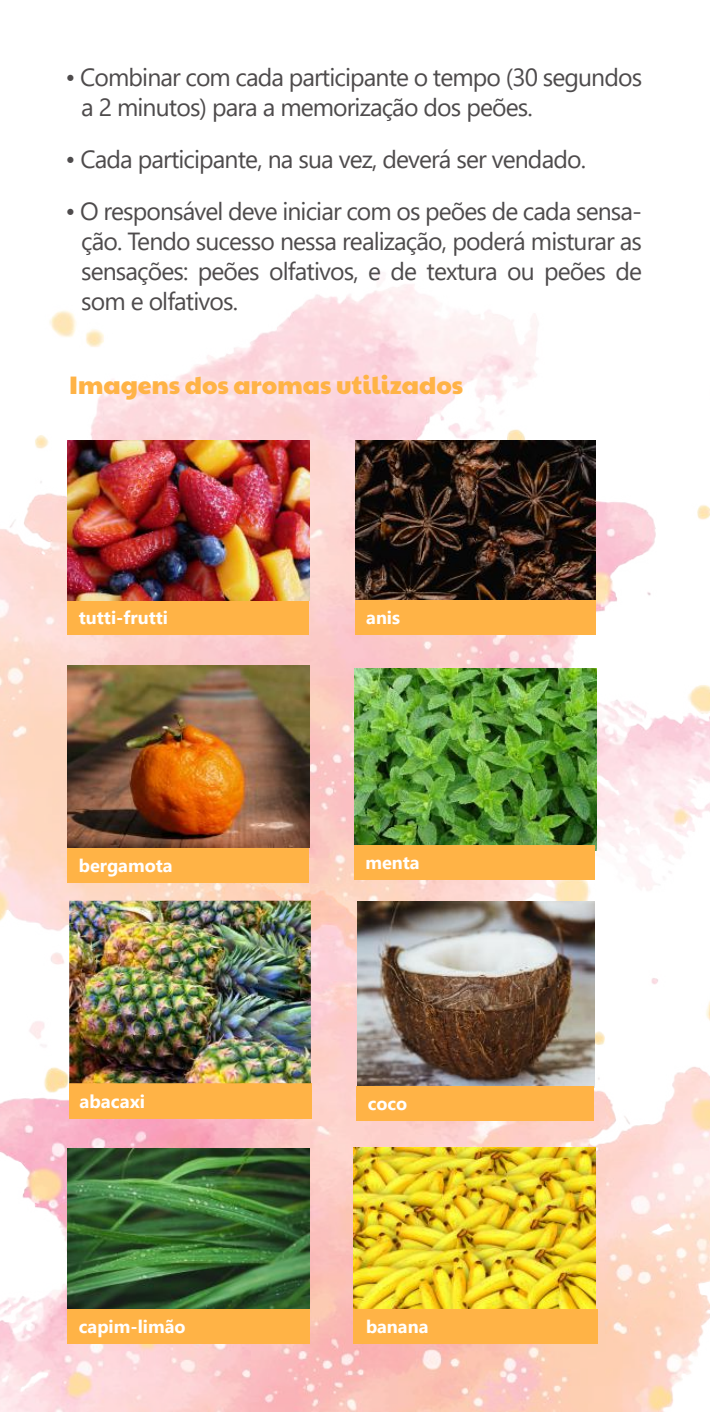
<style>
.page{position:relative;width:710px;height:1412px;background:#fff}
.page>*{position:absolute;margin:0;border:0;box-sizing:border-box;transform-origin:0 0}
.t1{font:24.75px/29.7px "Segoe UI";letter-spacing:-.035em;color:#4e4b4c}
.t2{font:24.75px "Paytone One";color:#ffb346}
.t3{font:700 18.45px "Segoe UI";color:#fff}
.t4{font:700 18.22px "Segoe UI";color:#fff}
</style>
<div class="page">
<img style="left:0;top:279px;width:710px;height:1132px">
<div style="left:67px;top:600px;width:242px;height:35px;background:#ffb346"></div>
<img style="left:67px;top:440px;width:242px;height:160px">
<img style="left:67px;top:665px;width:242px;height:182px">
<div style="left:67px;top:848px;width:242px;height:34px;background:#ffb346"></div>
<div style="left:69px;top:1083px;width:243px;height:35px;background:#ffb346"></div>
<img style="left:69px;top:900px;width:242px;height:183px">
<img style="left:67px;top:1148px;width:242px;height:161px">
<div style="left:67px;top:1309px;width:242px;height:34px;background:#ffb346"></div>
<img style="left:355px;top:440px;width:241px;height:160px">
<div style="left:355px;top:600px;width:241px;height:35px;background:#ffb346"></div>
<img style="left:355px;top:668px;width:242px;height:182px">
<div style="left:354px;top:845px;width:241px;height:35px;background:#ffb346"></div>
<img style="left:357px;top:901px;width:237px;height:185px">
<div style="left:356px;top:1086px;width:238px;height:34px;background:#ffb346"></div>
<img style="left:353px;top:1147px;width:242px;height:162px">
<div style="left:353px;top:1309px;width:244px;height:34px;background:#ffb346"></div>
<svg style="left:0;top:1406px;width:5px;height:6px"></svg>
<svg style="left:704px;top:1406px;width:6px;height:5px"></svg>
<p class="t1" style="left:81px;top:60px;width:562px;text-indent:-16px">• Combinar com cada participante o tempo (30 segundos a 2 minutos) para a memorização dos peões.</p>
<p class="t1" style="left:65px;top:142px;width:522px">• Cada participante, na sua vez, deverá ser vendado.</p>
<p class="t1" style="left:81px;top:194px;width:562px;text-align:justify;text-indent:-16px">• O responsável deve iniciar com os peões de cada sensa&shy;ção. Tendo sucesso nessa realização, poderá misturar as sensações: peões olfativos, e de textura ou peões de som e olfativos.</p>
<p class="t2" style="left:69px;top:363px;width:395px">Imagens dos aromas utilizados</p>
<p class="t4" style="left:79px;top:600px;width:91px">tutti-frutti</p>
<p class="t4" style="left:366px;top:600px;width:35px">anis</p>
<p class="t4" style="left:79px;top:848px;width:95px">bergamota</p>
<p class="t4" style="left:365px;top:845px;width:56px">menta</p>
<p class="t3" style="left:80px;top:1083px;width:67px">abacaxi</p>
<p class="t4" style="left:368px;top:1086px;width:41px">coco</p>
<p class="t4" style="left:79px;top:1309px;width:108px">capim-limão</p>
<p class="t4" style="left:366px;top:1309px;width:64px">banana</p>
</div>
